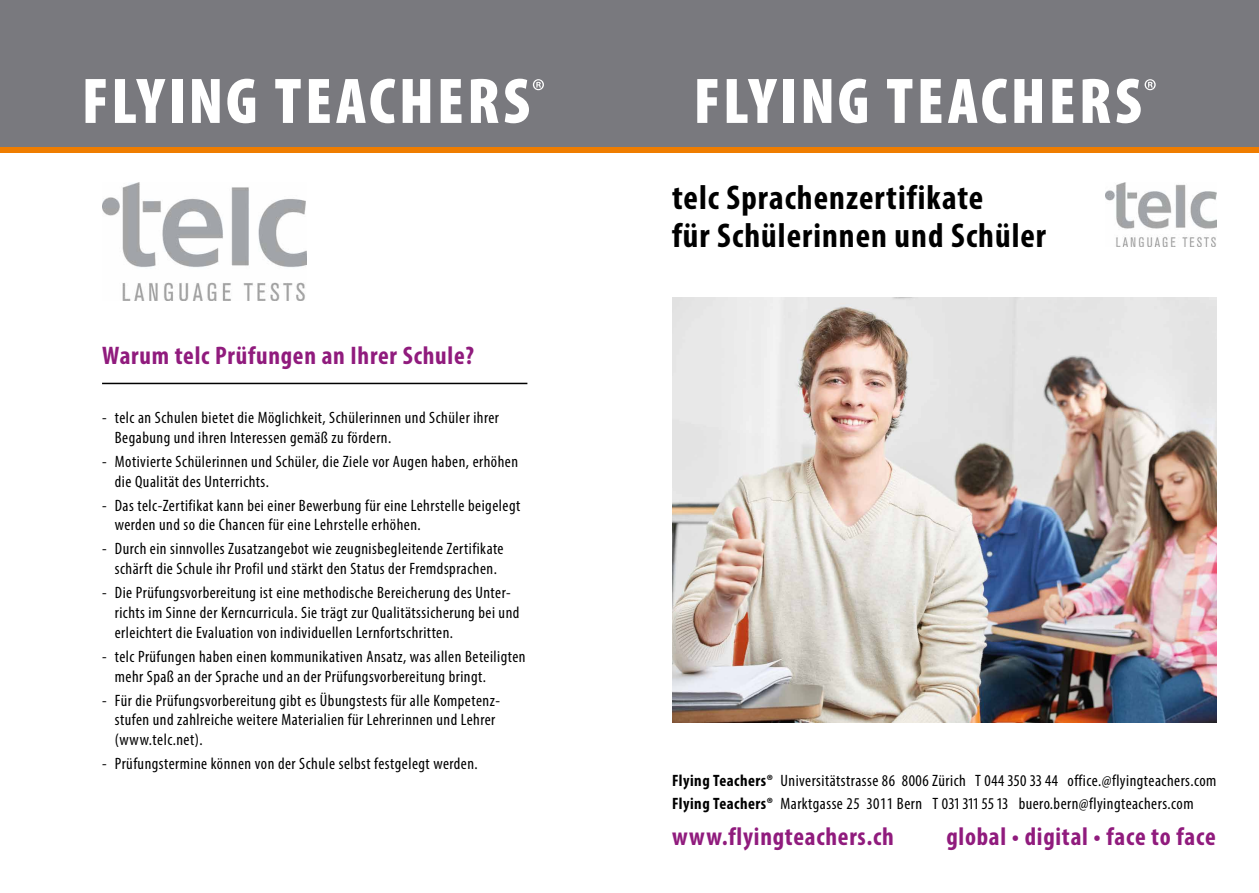
<style>
.page{position:relative;width:1259px;height:893px;background:#fff}
.page>*{position:absolute;margin:0;border:0;box-sizing:border-box;transform-origin:0 0}
.t1{font:700 condensed 34.5px/38px "Myriad Pro";letter-spacing:.03em;color:#000}
.t2{font:700 condensed 25.5px "Myriad Pro";letter-spacing:.03em;color:#901b7d}
.t3{font:condensed 16.5px/19.8px "Myriad Pro";letter-spacing:.03em;color:#000}
.s1{font-weight:700}
</style>
<div class="page">
<div style="left:0;top:0;width:1259px;height:147px;background:#79797e"></div>
<div style="left:0;top:147px;width:1259px;height:6px;background:#ef7d00"></div>
<img style="left:672px;top:298px;width:544px;height:425px">
<svg style="left:697px;top:79px;width:20px;height:44px"></svg>
<svg style="left:726px;top:79px;width:51px;height:44px"></svg>
<div style="left:783px;top:79px;width:11px;height:44px;background:#fff"></div>
<svg style="left:804px;top:79px;width:27px;height:44px"></svg>
<svg style="left:839px;top:79px;width:28px;height:44px"></svg>
<svg style="left:887px;top:79px;width:25px;height:44px"></svg>
<svg style="left:920px;top:79px;width:21px;height:44px"></svg>
<svg style="left:948px;top:79px;width:59px;height:44px"></svg>
<svg style="left:1014px;top:79px;width:28px;height:44px"></svg>
<svg style="left:1052px;top:79px;width:21px;height:44px"></svg>
<svg style="left:1082px;top:79px;width:28px;height:44px"></svg>
<svg style="left:1116px;top:79px;width:39px;height:44px"></svg>
<svg style="left:86px;top:79px;width:20px;height:44px"></svg>
<svg style="left:115px;top:79px;width:50px;height:44px"></svg>
<div style="left:172px;top:79px;width:10px;height:44px;background:#fff"></div>
<svg style="left:192px;top:79px;width:28px;height:44px"></svg>
<svg style="left:227px;top:79px;width:28px;height:44px"></svg>
<svg style="left:275px;top:79px;width:26px;height:44px"></svg>
<svg style="left:309px;top:79px;width:21px;height:44px"></svg>
<svg style="left:336px;top:79px;width:59px;height:44px"></svg>
<svg style="left:403px;top:79px;width:27px;height:44px"></svg>
<svg style="left:441px;top:79px;width:20px;height:44px"></svg>
<svg style="left:471px;top:79px;width:27px;height:44px"></svg>
<svg style="left:505px;top:79px;width:39px;height:44px"></svg>
<hr style="left:102px;top:383px;width:425px;height:1px;background:#000">
<img style="left:102px;top:183px;width:204px;height:117px">
<img style="left:1105px;top:183px;width:111px;height:64px">
<h2 class="t2" style="left:102px;top:339px;width:373px">Warum telc Prüfungen an Ihrer Schule?</h2>
<p class="t3" style="left:115px;top:407px;width:386px;text-indent:-13px">- telc an Schulen bietet die Möglichkeit, Schülerinnen und Schüler ihrer<br>Begabung und ihren Interessen gemäß zu fördern.</p>
<p class="t3" style="left:115px;top:451px;width:405px;text-indent:-13px">- Motivierte Schülerinnen und Schüler, die Ziele vor Augen haben, erhöhen die Qualität des Unterrichts.</p>
<p class="t3" style="left:115px;top:495px;width:407px;text-indent:-13px">- Das telc-Zertifikat kann bei einer Bewerbung für eine Lehrstelle beigelegt werden und so die Chancen für eine Lehrstelle erhöhen.</p>
<p class="t3" style="left:102px;top:539px;width:403px;text-align:center">- Durch ein sinnvolles Zusatzangebot wie zeugnisbegleitende Zertifikate schärft die Schule ihr Profil und stärkt den Status der Fremdsprachen.</p>
<p class="t3" style="left:115px;top:583px;width:406px;text-indent:-13px">- Die Prüfungsvorbereitung ist eine methodische Bereicherung des Unter&shy;richts im Sinne der Kerncurricula. Sie trägt zur Qualitätssicherung bei und erleichtert die Evaluation von individuellen Lernfortschritten.</p>
<p class="t3" style="left:115px;top:646px;width:412px;text-indent:-13px">- telc Prüfungen haben einen kommunikativen Ansatz, was allen Beteiligten mehr Spaß an der Sprache und an der Prüfungsvorbereitung bringt.</p>
<p class="t3" style="left:115px;top:690px;width:387px;text-indent:-13px">- Für die Prüfungsvorbereitung gibt es Übungstests für alle Kompetenz&shy;stufen und zahlreiche weitere Materialien für Lehrerinnen und Lehrer (www.telc.net).</p>
<p class="t3" style="left:102px;top:754px;width:377px">- Prüfungstermine können von der Schule selbst festgelegt werden.</p>
<h1 class="t1" style="left:672px;top:178px;width:375px">telc Sprachenzertifikate<br>für Schülerinnen und Schüler</h1>
<p class="t3" style="left:672px;top:769px;width:546px;line-height:22.5px"><span class="s1">Flying Teachers®</span> Universitätstrasse 86 8006 Zürich T 044 350 33 44 office.@flyingteachers.com<br><span class="s1">Flying Teachers®</span> Marktgasse 25 3011 Bern T 031 311 55 13 buero.bern@flyingteachers.com</p>
<h2 class="t2" style="left:672px;top:821px;width:223px">www.flyingteachers.ch</h2>
<h2 class="t2" style="left:946px;top:821px;width:271px">global • digital • face to face</h2>
</div>
